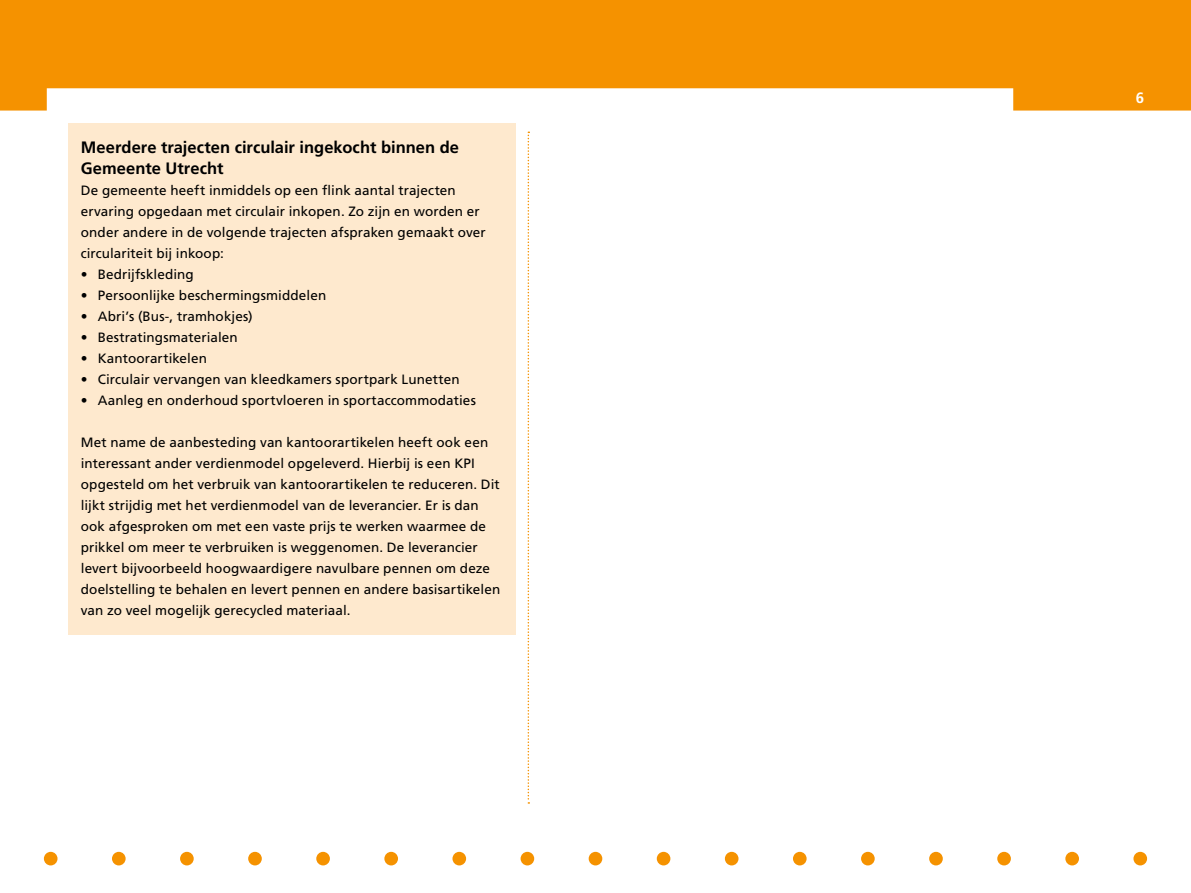
<style>
.page{position:relative;width:1191px;height:893px;background:#fff}
.page>*{position:absolute;margin:0;border:0;box-sizing:border-box;transform-origin:0 0}
.P_HR_Kaderkop_Oranje{font:700 16.5px/21px "Frutiger LT Std";letter-spacing:.005em;color:#000}
.t1{font:700 15px "Frutiger LT Std";color:#fff}
.P_HR_Kadertekst_Oran{font:13.5px/21px "Frutiger LT Std";letter-spacing:.005em;color:#000}
</style>
<div class="page">
<div style="left:44px;top:852px;width:13px;height:13px;background:#f59200;border-radius:50%"></div>
<div style="left:112px;top:852px;width:14px;height:13px;background:#f59200;border-radius:50%"></div>
<div style="left:180px;top:852px;width:14px;height:13px;background:#f59200;border-radius:50%"></div>
<div style="left:248px;top:852px;width:14px;height:13px;background:#f59200;border-radius:50%"></div>
<div style="left:316px;top:852px;width:14px;height:13px;background:#f59200;border-radius:50%"></div>
<div style="left:384px;top:852px;width:14px;height:13px;background:#f59200;border-radius:50%"></div>
<div style="left:452px;top:852px;width:14px;height:13px;background:#f59200;border-radius:50%"></div>
<div style="left:520px;top:852px;width:14px;height:13px;background:#f59200;border-radius:50%"></div>
<div style="left:588px;top:852px;width:14px;height:13px;background:#f59200;border-radius:50%"></div>
<div style="left:657px;top:852px;width:13px;height:13px;background:#f59200;border-radius:50%"></div>
<div style="left:725px;top:852px;width:13px;height:13px;background:#f59200;border-radius:50%"></div>
<div style="left:793px;top:852px;width:13px;height:13px;background:#f59200;border-radius:50%"></div>
<div style="left:861px;top:852px;width:13px;height:13px;background:#f59200;border-radius:50%"></div>
<div style="left:929px;top:852px;width:13px;height:13px;background:#f59200;border-radius:50%"></div>
<div style="left:997px;top:852px;width:14px;height:13px;background:#f59200;border-radius:50%"></div>
<div style="left:1065px;top:852px;width:14px;height:13px;background:#f59200;border-radius:50%"></div>
<div style="left:1133px;top:852px;width:14px;height:13px;background:#f59200;border-radius:50%"></div>
<svg style="left:527px;top:132px;width:2px;height:672px"></svg>
<svg style="left:0;top:0;width:1191px;height:111px;fill:#f59200"></svg>
<div style="left:68px;top:123px;width:448px;height:72px;background:#fee9ce"></div>
<div style="left:68px;top:167px;width:448px;height:111px;background:#fee9ce"></div>
<div style="left:68px;top:272px;width:448px;height:48px;background:#fee9ce"></div>
<div style="left:68px;top:314px;width:448px;height:48px;background:#fee9ce"></div>
<div style="left:68px;top:356px;width:448px;height:48px;background:#fee9ce"></div>
<div style="left:68px;top:398px;width:448px;height:48px;background:#fee9ce"></div>
<div style="left:68px;top:419px;width:448px;height:216px;background:#fee9ce"></div>
<p class="P_HR_Kaderkop_Oranje" style="left:81px;top:136px;width:380px">Meerdere trajecten circulair ingekocht binnen de<br>Gemeente Utrecht</p>
<p class="P_HR_Kadertekst_Oran" style="left:81px;top:179px;width:406px">De gemeente heeft inmiddels op een flink aantal trajecten ervaring opgedaan met circulair inkopen. Zo zijn en worden er onder andere in de volgende trajecten afspraken gemaakt over circulariteit bij inkoop:</p>
<p class="P_HR_Kadertekst_Oran" style="left:81px;top:263px;width:115px">• Bedrijfskleding</p>
<p class="P_HR_Kadertekst_Oran" style="left:81px;top:284px;width:247px">• Persoonlijke beschermingsmiddelen</p>
<p class="P_HR_Kadertekst_Oran" style="left:81px;top:305px;width:173px">• Abri’s (Bus-, tramhokjes)</p>
<p class="P_HR_Kadertekst_Oran" style="left:81px;top:326px;width:158px">• Bestratingsmaterialen</p>
<p class="P_HR_Kadertekst_Oran" style="left:81px;top:347px;width:128px">• Kantoorartikelen</p>
<p class="P_HR_Kadertekst_Oran" style="left:81px;top:368px;width:380px">• Circulair vervangen van kleedkamers sportpark Lunetten</p>
<p class="P_HR_Kadertekst_Oran" style="left:81px;top:389px;width:396px">• Aanleg en onderhoud sportvloeren in sportaccommodaties</p>
<p class="P_HR_Kadertekst_Oran" style="left:81px;top:431px;width:421px">Met name de aanbesteding van kantoorartikelen heeft ook een interessant ander verdienmodel opgeleverd. Hierbij is een KPI opgesteld om het verbruik van kantoorartikelen te reduceren. Dit lijkt strijdig met het verdienmodel van de leverancier. Er is dan ook afgesproken om met een vaste prijs te werken waarmee de prikkel om meer te verbruiken is weggenomen. De leverancier levert bijvoorbeeld hoogwaardigere navulbare pennen om deze doelstelling te behalen en levert pennen en andere basisartikelen van zo veel mogelijk gerecycled materiaal.</p>
<p class="t1" style="left:1135px;top:89px;width:10px">6</p>
</div>
